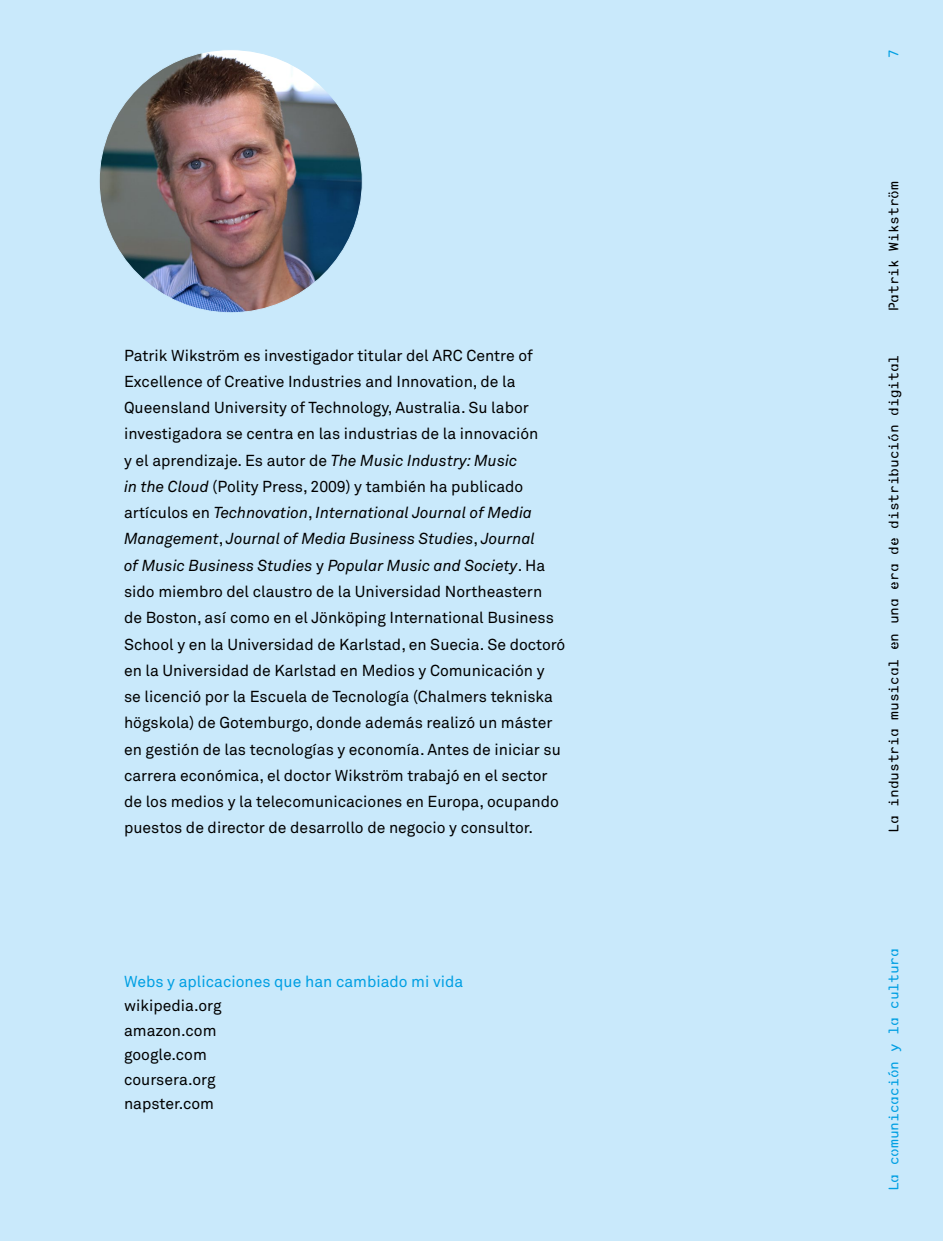
<style>
.page{position:relative;width:943px;height:1241px;background:#fff}
.page>*{position:absolute;margin:0;border:0;box-sizing:border-box;transform-origin:0 0}
.t1{font:15.75px/26.2px "Akkurat Pro";color:#000}
.t2{font:15.75px "Akkurat Pro";color:#009fe3}
.t3{font:14px "Monosten B";color:#000}
.t4{font:14px "Monosten B";color:#009fe3}
.s1{font-style:italic}
</style>
<div class="page">
<div style="left:0;top:0;width:943px;height:1240px;background:#c9e9fb"></div>
<img style="left:99px;top:50px;width:263px;height:263px;border-radius:131px">
<p class="t1" style="left:124px;top:342px;width:443px">Patrik Wikström es investigador titular del ARC Centre of Excellence of Creative Industries and Innovation, de la Queensland University of Technology, Australia. Su labor investigadora se centra en las industrias de la innovación<br>y el aprendizaje. Es autor de <span class="s1">The Music Industry: Music<br>in the Cloud</span> (Polity Press, 2009) y también ha publicado artículos en <span class="s1">Technovation</span>, <span class="s1">International Journal of Media Management</span>, <span class="s1">Journal of Media Business Studies</span>, <span class="s1">Journal<br>of Music Business Studies</span> y <span class="s1">Popular Music and Society</span>. Ha sido miembro del claustro de la Universidad Northeastern<br>de Boston, así como en el Jönköping International Business School y en la Universidad de Karlstad, en Suecia. Se doctoró en la Universidad de Karlstad en Medios y Comunicación y se licenció por la Escuela de Tecnología (Chalmers tekniska högskola) de Gotemburgo, donde además realizó un máster en gestión de las tecnologías y economía. Antes de iniciar su carrera económica, el doctor Wikström trabajó en el sector de los medios y la telecomunicaciones en Europa, ocupando puestos de director de desarrollo de negocio y consultor.</p>
<p class="t2" style="left:124px;top:971px;width:340px">Webs y aplicaciones que han cambiado mi vida</p>
<p class="t1" style="left:124px;top:993px;width:99px;line-height:24.5px">wikipedia.org amazon.com google.com coursera.org napster.com</p>
<p class="t4" style="left:884px;top:58px;width:10px;rotate:-90deg">7</p>
<p class="t3" style="left:884px;top:311px;width:132px;rotate:-90deg">Patrik Wikström</p>
<p class="t3" style="left:884px;top:832px;width:479px;rotate:-90deg">La industria musical en una era de distribución digital</p>
<p class="t4" style="left:884px;top:1191px;width:245px;rotate:-90deg">La comunicación y la cultura</p>
</div>
